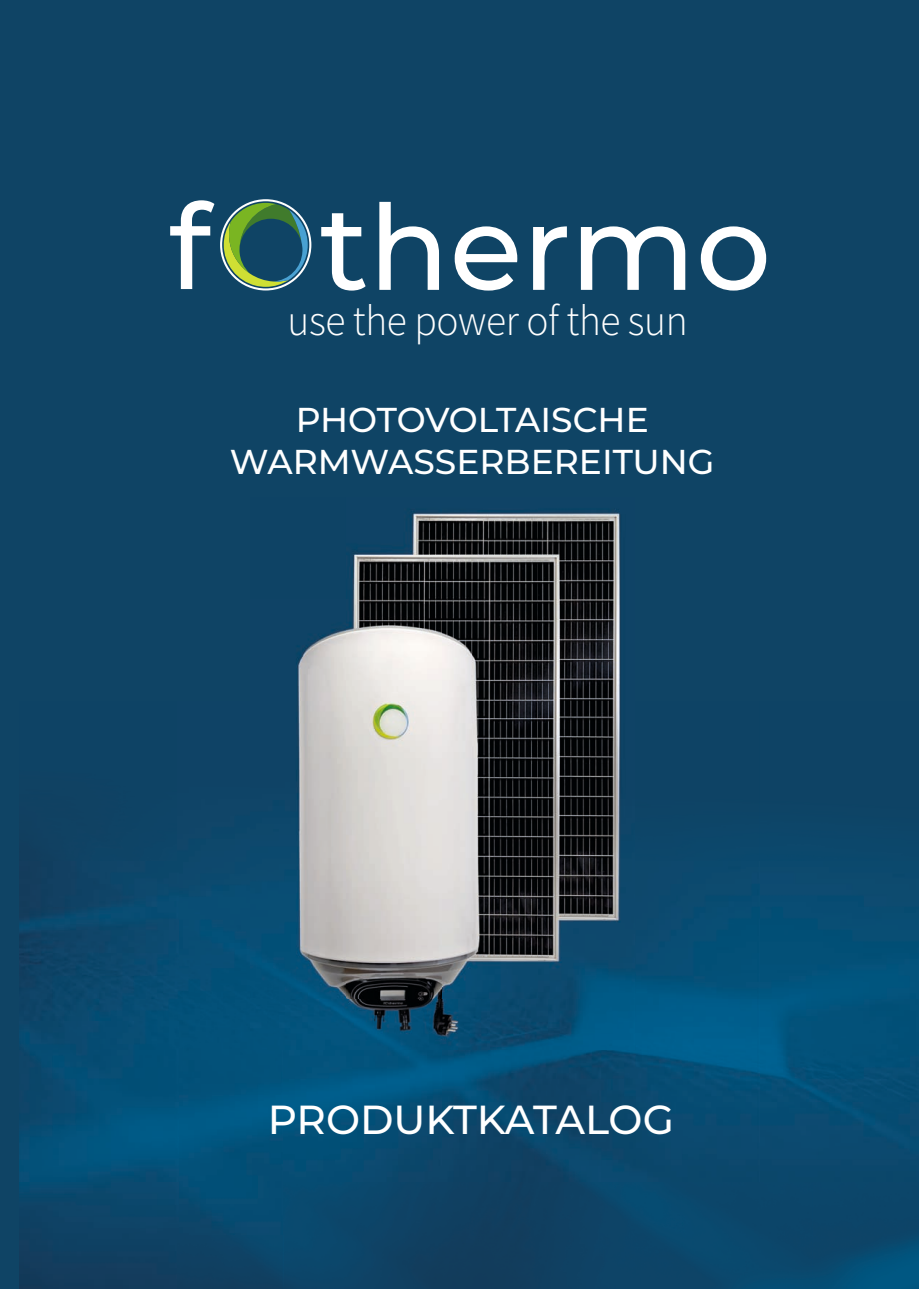
<style>
.page{position:relative;width:919px;height:1289px;background:#fff}
.page>*{position:absolute;margin:0;border:0;box-sizing:border-box;transform-origin:0 0}
.t1{font:300 43.2px "Source Sans Pro";letter-spacing:-.01em;color:#fff;scale:.96 1}
.t2{font:500 40.5px "Montserrat";color:#fff}
.t3{font:500 34.5px/41.4px "Montserrat";color:#fff;text-align:center}
</style>
<div class="page">
<div style="left:0;top:0;width:918px;height:1288px;background:#0f4465"></div>
<img style="left:19px;top:894px;width:159px;height:394px">
<div style="left:178px;top:878px;width:73px;height:90px;background:#094e74"></div>
<img style="left:635px;top:867px;width:283px;height:154px">
<img style="left:178px;top:968px;width:105px;height:278px">
<img style="left:283px;top:1049px;width:318px;height:132px">
<img style="left:601px;top:1021px;width:317px;height:160px">
<img style="left:283px;top:1181px;width:635px;height:107px">
<div style="left:220px;top:199px;width:91px;height:91px;border:2px solid #fff;border-radius:50%"></div>
<svg style="left:224px;top:203px;width:84px;height:84px"></svg>
<svg style="left:170px;top:200px;width:44px;height:89px"></svg>
<svg style="left:321px;top:213px;width:44px;height:77px"></svg>
<svg style="left:379px;top:202px;width:60px;height:88px"></svg>
<svg style="left:454px;top:226px;width:63px;height:64px"></svg>
<svg style="left:533px;top:226px;width:34px;height:64px"></svg>
<svg style="left:581px;top:226px;width:104px;height:64px"></svg>
<svg style="left:700px;top:226px;width:66px;height:64px"></svg>
<img style="left:251px;top:510px;width:384px;height:539px">
<p class="t1" style="left:287px;top:294px;width:418px">use the power of the sun</p>
<p class="t3" style="left:230px;top:398px;width:486px">PHOTOVOLTAISCHE<br>WARMWASSERBEREITUNG</p>
<p class="t2" style="left:268px;top:1092px;width:407px">PRODUKTKATALOG</p>
</div>
